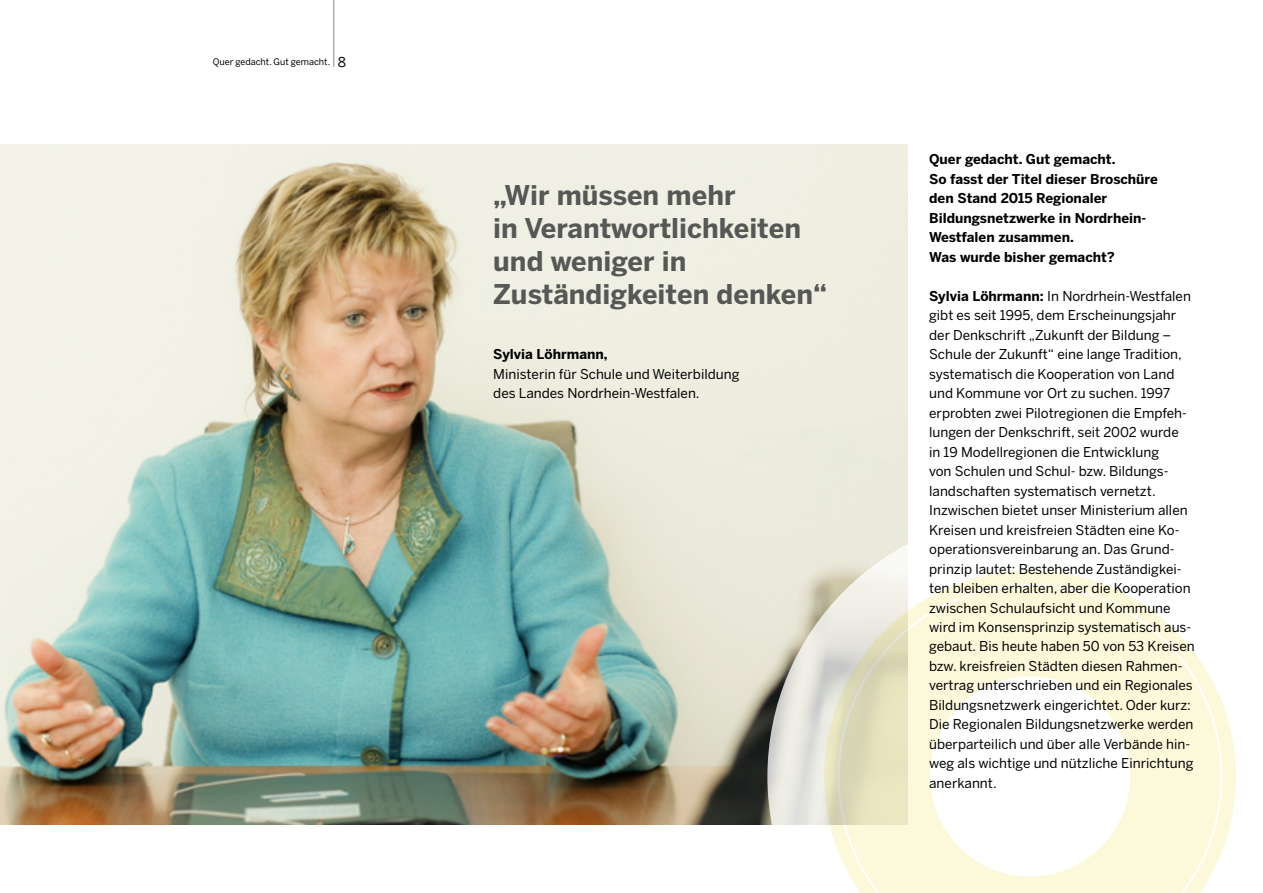
<style>
.page{position:relative;width:1263px;height:893px;background:#fff}
.page>*{position:absolute;margin:0;border:0;box-sizing:border-box;transform-origin:0 0}
.t1{font:700 27px/33px "Benton Sans";color:#575756}
.t2{font:13.5px/19.5px "Benton Sans";color:#000}
.t3{font:700 13.5px/19.5px "Benton Sans";color:#000}
.t4{font:9px "Benton Sans";color:#000}
.s1{font-size:13.5px}
.s2{font-weight:700}
</style>
<div class="page">
<hr style="left:333px;top:0;width:1px;height:67px;background:#878787">
<img style="left:0;top:145px;width:908px;height:680px">
<svg style="left:767px;top:514px;width:271px;height:311px;fill:#eaeadc"></svg>
<svg style="left:824px;top:571px;width:412px;height:322px;fill:#fcf9db"></svg>
<p class="t4" style="left:213px;top:57px;width:135px">Quer gedacht. Gut gemacht. <span class="s1">8</span></p>
<h1 class="t1" style="left:493px;top:178px;width:335px">„Wir müssen mehr<br>in Verantwortlichkeiten und weniger in<br>Zuständigkeiten denken“</h1>
<p class="t3" style="left:493px;top:344px;width:116px">Sylvia Löhrmann,</p>
<p class="t2" style="left:493px;top:364px;width:248px">Ministerin für Schule und Weiterbildung des Landes Nordrhein-Westfalen.</p>
<p class="t3" style="left:929px;top:149px;width:230px">Quer gedacht. Gut gemacht.<br>So fasst der Titel dieser Broschüre den Stand 2015 Regionaler<br>Bildungsnetzwerke in Nordrhein-<br>Westfalen zusammen.<br>Was wurde bisher gemacht?</p>
<p class="t2" style="left:929px;top:286px;width:267px"><span class="s2">Sylvia Löhrmann:</span> In Nordrhein-Westfalen gibt es seit 1995, dem Erscheinungsjahr der Denkschrift „Zukunft der Bildung – Schule der Zukunft“ eine lange Tradition, systematisch die Kooperation von Land und Kommune vor Ort zu suchen. 1997 erprobten zwei Pilotregionen die Empfeh&shy;lungen der Denkschrift, seit 2002 wurde<br>in 19 Modellregionen die Entwicklung<br>von Schulen und Schul- bzw. Bildungs&shy;landschaften systematisch vernetzt.<br>Inzwischen bietet unser Ministerium allen Kreisen und kreisfreien Städten eine Ko&shy;operationsvereinbarung an. Das Grund&shy;prinzip lautet: Bestehende Zuständigkei&shy;ten bleiben erhalten, aber die Kooperation zwischen Schulaufsicht und Kommune wird im Konsensprinzip systematisch aus&shy;gebaut. Bis heute haben 50 von 53 Kreisen bzw. kreisfreien Städten diesen Rahmen&shy;vertrag unterschrieben und ein Regionales Bildungsnetzwerk eingerichtet. Oder kurz:<br>Die Regionalen Bildungsnetzwerke werden überparteilich und über alle Verbände hin&shy;weg als wichtige und nützliche Einrichtung anerkannt.</p>
</div>
